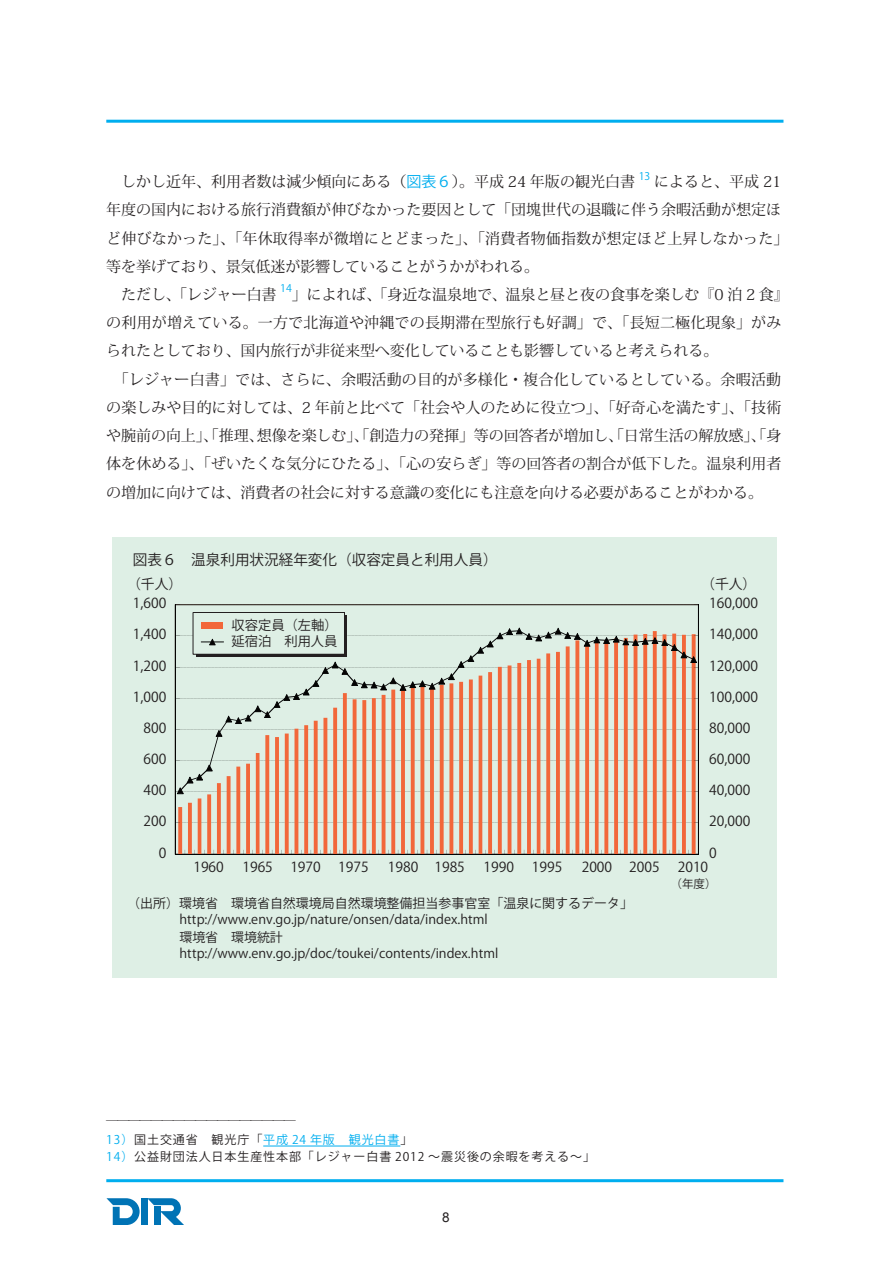
<style>
.page{position:relative;width:893px;height:1263px;background:#fff}
.page>*{position:absolute;margin:0;border:0;box-sizing:border-box;transform-origin:0 0}
.t1{font:15px "Koz Min Pro";color:#231f20}
.t2{font:14.55px "Koz Go Pro";color:#231f20}
.t3{font:13.8px "Koz Go Pro";color:#231f20}
.t4{font:13.5px "Arial";color:#231f20}
.t5{font:13.35px/16.2px "Koz Go Pro";color:#231f20}
.t6{font:12.9px/16.2px "Koz Go Pro";color:#231f20}
.t7{font:12px/19.5px "Koz Go Pro";letter-spacing:.075em;color:#231f20}
.t8{font:11.4px "Koz Go Pro";color:#231f20}
.t9{font:10.5px "Koz Go Pro";color:#00aeef}
.s1{font-family:"Koz Go Pro";color:#00aeef}
.s2{color:#00aeef}
</style>
<div class="page">
<hr style="left:106px;top:120px;width:677px;height:3px;background:#00aeef">
<hr style="left:106px;top:1179px;width:677px;height:3px;background:#00aeef">
<svg style="left:106px;top:1198px;width:34px;height:27px"></svg>
<div style="left:141px;top:1198px;width:7px;height:27px;background:#0073b5"></div>
<svg style="left:148px;top:1198px;width:36px;height:27px"></svg>
<hr style="left:263px;top:1146px;width:137px;height:1px;background:#00aeef">
<div style="left:112px;top:537px;width:665px;height:440px;background:#deefe5"></div>
<svg style="left:175px;top:604px;width:524px;height:250px"></svg>
<svg style="left:178px;top:807px;width:4px;height:43px"></svg>
<svg style="left:188px;top:803px;width:4px;height:51px"></svg>
<hr style="left:198px;top:798px;width:3px;height:56px;background:#f2673a">
<svg style="left:207px;top:794px;width:4px;height:60px"></svg>
<svg style="left:217px;top:791px;width:4px;height:63px"></svg>
<svg style="left:227px;top:791px;width:4px;height:63px"></svg>
<svg style="left:236px;top:791px;width:4px;height:63px"></svg>
<svg style="left:246px;top:791px;width:4px;height:63px"></svg>
<svg style="left:256px;top:791px;width:4px;height:63px"></svg>
<svg style="left:265px;top:791px;width:4px;height:63px"></svg>
<hr style="left:275px;top:737px;width:4px;height:117px;background:#f2673a">
<svg style="left:285px;top:791px;width:4px;height:63px"></svg>
<svg style="left:294px;top:791px;width:4px;height:63px"></svg>
<svg style="left:304px;top:791px;width:4px;height:63px"></svg>
<svg style="left:314px;top:791px;width:4px;height:63px"></svg>
<svg style="left:323px;top:791px;width:4px;height:63px"></svg>
<svg style="left:333px;top:791px;width:4px;height:63px"></svg>
<svg style="left:343px;top:791px;width:4px;height:63px"></svg>
<svg style="left:353px;top:791px;width:4px;height:63px"></svg>
<svg style="left:362px;top:791px;width:4px;height:63px"></svg>
<svg style="left:372px;top:791px;width:4px;height:63px"></svg>
<hr style="left:382px;top:695px;width:3px;height:159px;background:#f2673a">
<svg style="left:391px;top:791px;width:4px;height:63px"></svg>
<hr style="left:401px;top:689px;width:4px;height:165px;background:#f2673a">
<svg style="left:411px;top:791px;width:4px;height:63px"></svg>
<svg style="left:420px;top:791px;width:4px;height:63px"></svg>
<hr style="left:430px;top:687px;width:4px;height:167px;background:#f2673a">
<svg style="left:440px;top:791px;width:4px;height:63px"></svg>
<svg style="left:449px;top:791px;width:4px;height:63px"></svg>
<svg style="left:459px;top:791px;width:4px;height:63px"></svg>
<svg style="left:469px;top:791px;width:4px;height:63px"></svg>
<hr style="left:479px;top:676px;width:3px;height:178px;background:#f2673a">
<svg style="left:488px;top:791px;width:4px;height:63px"></svg>
<svg style="left:498px;top:791px;width:4px;height:63px"></svg>
<hr style="left:508px;top:665px;width:3px;height:189px;background:#f2673a">
<svg style="left:517px;top:791px;width:4px;height:63px"></svg>
<hr style="left:527px;top:660px;width:4px;height:194px;background:#f2673a">
<hr style="left:537px;top:659px;width:3px;height:195px;background:#f2673a">
<svg style="left:546px;top:791px;width:4px;height:63px"></svg>
<svg style="left:556px;top:791px;width:4px;height:63px"></svg>
<svg style="left:566px;top:791px;width:4px;height:63px"></svg>
<svg style="left:575px;top:791px;width:4px;height:63px"></svg>
<svg style="left:585px;top:791px;width:4px;height:63px"></svg>
<svg style="left:595px;top:791px;width:4px;height:63px"></svg>
<svg style="left:604px;top:791px;width:4px;height:63px"></svg>
<svg style="left:614px;top:791px;width:4px;height:63px"></svg>
<svg style="left:624px;top:791px;width:4px;height:63px"></svg>
<hr style="left:634px;top:635px;width:3px;height:219px;background:#f2673a">
<svg style="left:643px;top:791px;width:4px;height:63px"></svg>
<svg style="left:653px;top:791px;width:4px;height:63px"></svg>
<svg style="left:662px;top:791px;width:4px;height:63px"></svg>
<svg style="left:672px;top:791px;width:4px;height:63px"></svg>
<svg style="left:682px;top:791px;width:4px;height:63px"></svg>
<svg style="left:692px;top:737px;width:4px;height:113px"></svg>
<hr style="left:698px;top:605px;width:1px;height:249px;background:#030303">
<hr style="left:175px;top:605px;width:1px;height:249px;background:#030303">
<hr style="left:175px;top:854px;width:523px;height:1px;background:#030303">
<svg style="left:176px;top:850px;width:10px;height:4px"></svg>
<svg style="left:689px;top:850px;width:10px;height:5px"></svg>
<svg style="left:180px;top:630px;width:514px;height:161px"></svg>
<svg style="left:176px;top:760px;width:37px;height:34px"></svg>
<hr style="left:344px;top:615px;width:3px;height:42px;background:#231f20">
<hr style="left:196px;top:654px;width:151px;height:3px;background:#231f20">
<div style="left:193px;top:612px;width:151px;height:42px;background:#deefe5"></div>
<div style="left:193px;top:612px;width:152px;height:42px;border:1px solid #231f20"></div>
<div style="left:201px;top:622px;width:22px;height:7px;background:#f2673a"></div>
<svg style="left:201px;top:628px;width:497px;height:109px"></svg>
<p class="t1" style="left:121px;top:171px;width:515px">しかし近年、利用者数は減少傾向にある（<span class="s1">図表６</span>）。平成 24 年版の観光白書</p>
<p class="t9" style="left:639px;top:169px;width:13px">13</p>
<p class="t1" style="left:654px;top:171px;width:129px">によると、平成 21</p>
<p class="t1" style="left:106px;top:199px;width:676px">年度の国内における旅行消費額が伸びなかった要因として「団塊世代の退職に伴う余暇活動が想定ほ</p>
<p class="t1" style="left:106px;top:228px;width:684px">ど伸びなかった」、「年休取得率が微増にとどまった」、「消費者物価指数が想定ほど上昇しなかった」</p>
<p class="t1" style="left:106px;top:256px;width:434px">等を挙げており、景気低迷が影響していることがうかがわれる。</p>
<p class="t1" style="left:121px;top:284px;width:157px">ただし、「レジャー白書</p>
<p class="t9" style="left:280px;top:282px;width:13px">14</p>
<p class="t1" style="left:292px;top:284px;width:498px">」によれば、「身近な温泉地で、温泉と昼と夜の食事を楽しむ『0 泊 2 食』</p>
<p class="t1" style="left:106px;top:312px;width:677px">の利用が増えている。一方で北海道や沖縄での長期滞在型旅行も好調」で、「長短二極化現象」がみ</p>
<p class="t1" style="left:106px;top:340px;width:614px">られたとしており、国内旅行が非従来型へ変化していることも影響していると考えられる。</p>
<p class="t1" style="left:114px;top:369px;width:669px">「レジャー白書」では、さらに、余暇活動の目的が多様化・複合化しているとしている。余暇活動</p>
<p class="t1" style="left:106px;top:397px;width:677px">の楽しみや目的に対しては、2 年前と比べて「社会や人のために役立つ」、「好奇心を満たす」、「技術</p>
<p class="t1" style="left:106px;top:425px;width:676px">や腕前の向上」、「推理、想像を楽しむ」、「創造力の発揮」等の回答者が増加し、「日常生活の解放感」、「身</p>
<p class="t1" style="left:106px;top:453px;width:677px">体を休める」、「ぜいたくな気分にひたる」、「心の安らぎ」等の回答者の割合が低下した。温泉利用者</p>
<p class="t1" style="left:106px;top:481px;width:658px">の増加に向けては、消費者の社会に対する意識の変化にも注意を向ける必要があることがわかる。</p>
<p class="t2" style="left:133px;top:550px;width:366px">図表６　温泉利用状況経年変化（収容定員と利用人員）</p>
<p class="t3" style="left:127px;top:575px;width:57px">（千人）</p>
<p class="t3" style="left:701px;top:575px;width:57px">（千人）</p>
<p class="t3" style="left:133px;top:594px;width:35px">1,600</p>
<p class="t3" style="left:709px;top:594px;width:50px">160,000</p>
<p class="t3" style="left:133px;top:625px;width:35px">1,400</p>
<p class="t5" style="left:231px;top:617px;width:108px">収容定員（左軸）延宿泊 利用人員</p>
<p class="t3" style="left:709px;top:625px;width:50px">140,000</p>
<p class="t3" style="left:133px;top:657px;width:35px">1,200</p>
<p class="t3" style="left:709px;top:657px;width:50px">120,000</p>
<p class="t3" style="left:133px;top:688px;width:35px">1,000</p>
<p class="t3" style="left:709px;top:688px;width:50px">100,000</p>
<p class="t3" style="left:144px;top:719px;width:24px">800</p>
<p class="t3" style="left:709px;top:719px;width:43px">80,000</p>
<p class="t3" style="left:144px;top:750px;width:24px">600</p>
<p class="t3" style="left:709px;top:750px;width:43px">60,000</p>
<p class="t3" style="left:144px;top:781px;width:24px">400</p>
<p class="t3" style="left:709px;top:781px;width:43px">40,000</p>
<p class="t3" style="left:144px;top:812px;width:24px">200</p>
<p class="t3" style="left:709px;top:812px;width:43px">20,000</p>
<p class="t3" style="left:159px;top:844px;width:9px">0</p>
<p class="t3" style="left:709px;top:844px;width:9px">0</p>
<p class="t3" style="left:193px;top:858px;width:32px">1960</p>
<p class="t3" style="left:242px;top:858px;width:32px">1965</p>
<p class="t3" style="left:290px;top:858px;width:32px">1970</p>
<p class="t3" style="left:338px;top:858px;width:32px">1975</p>
<p class="t3" style="left:388px;top:858px;width:79px">1980 1985</p>
<p class="t3" style="left:484px;top:858px;width:32px">1990</p>
<p class="t3" style="left:532px;top:858px;width:32px">1995</p>
<p class="t3" style="left:582px;top:858px;width:79px">2000 2005</p>
<p class="t3" style="left:678px;top:858px;width:32px">2010</p>
<p class="t8" style="left:671px;top:877px;width:47px">（年度）</p>
<p class="t6" style="left:179px;top:895px;width:455px;text-indent:-52px">（出所）環境省　環境省自然環境局自然環境整備担当参事官室「温泉に関するデータ」http://www.env.go.jp/nature/onsen/data/index.html</p>
<p class="t6" style="left:179px;top:929px;width:105px">環境省　環境統計</p>
<p class="t6" style="left:179px;top:945px;width:320px">http://www.env.go.jp/doc/toukei/contents/index.html</p>
<p class="t7" style="left:106px;top:1111px;width:308px">―――――――――――――――――<br><span class="s2">13）</span>国土交通省　観光庁「<span class="s2">平成 24 年版　観光白書</span>」</p>
<p class="t7" style="left:106px;top:1147px;width:490px"><span class="s2">14）</span>公益財団法人日本生産性本部「レジャー白書 2012 ～震災後の余暇を考える～」</p>
<p class="t4" style="left:442px;top:1208px;width:9px">8</p>
</div>
